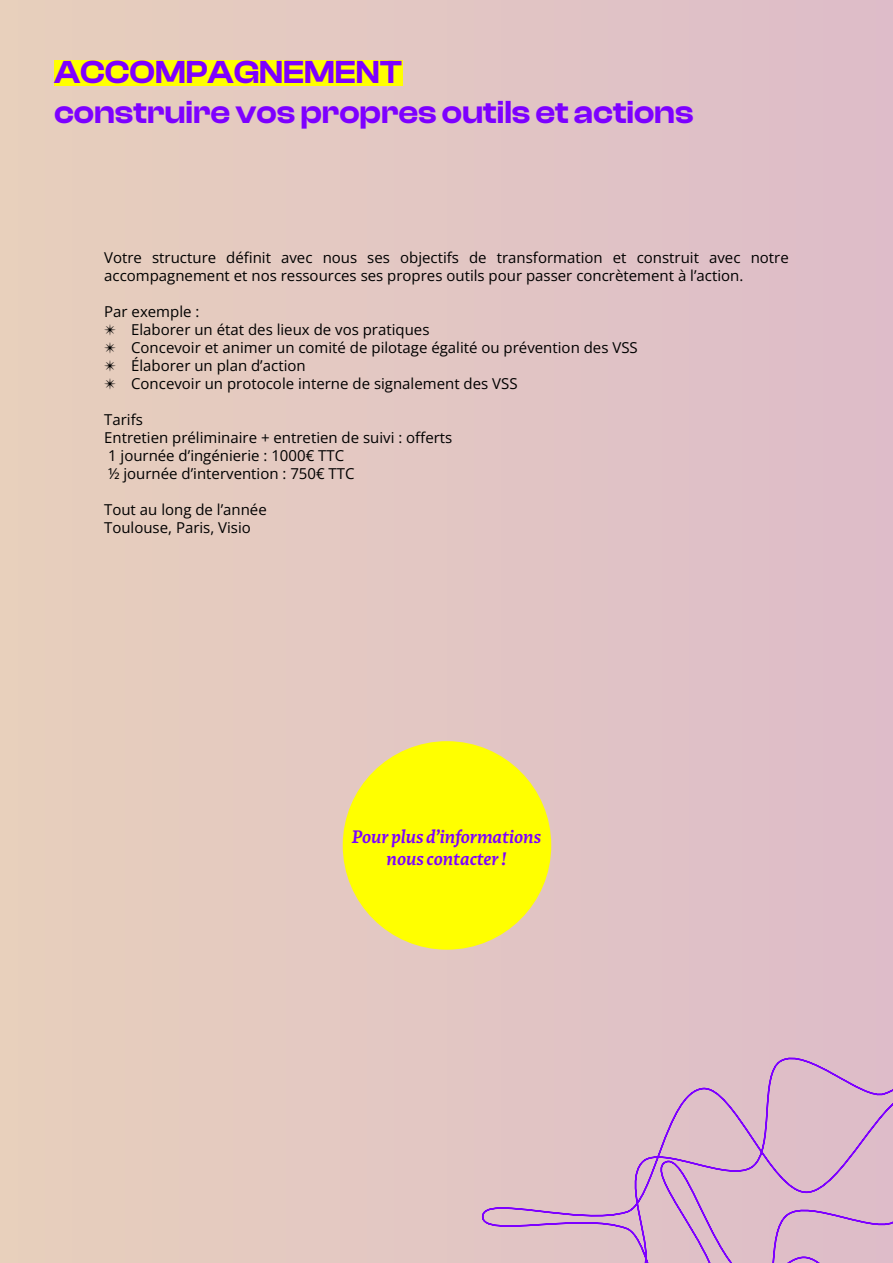
<style>
.page{position:relative;width:893px;height:1263px;background:#e3c7c3}
.page>*{position:absolute;margin:0;border:0;box-sizing:border-box;transform-origin:0 0}
.t1{font:700 33px/39.6px "Clash Display Variable";color:#7d00ff}
.t2{font:italic 600 18px/21.6px "Rowan";color:#7d00ff;text-align:center}
.t3{font:15px/18px "Open Sans";color:#000}
</style>
<div class="page">
<svg style="left:481px;top:1024px;width:412px;height:239px"></svg>
<div style="left:54px;top:60px;width:348px;height:26px;background:#ff0"></div>
<div style="left:343px;top:741px;width:208px;height:209px;background:#ff0;border-radius:50%"></div>
<h1 class="t1" style="left:54px;top:53px;width:641px">ACCOMPAGNEMENT<br>construire vos propres outils et actions</h1>
<p class="t3" style="left:104px;top:248px;width:686px">Votre structure définit avec nous ses objectifs de transformation et construit avec notre accompagnement et nos ressources ses propres outils pour passer concrètement à l’action.</p>
<p class="t3" style="left:104px;top:302px;width:535px">Par exemple :<br>✴ Elaborer un état des lieux de vos pratiques<br>✴ Concevoir et animer un comité de pilotage égalité ou prévention des VSS ✴ Élaborer un plan d’action<br>✴ Concevoir un protocole interne de signalement des VSS</p>
<p class="t3" style="left:104px;top:410px;width:350px">Tarifs<br>Entretien préliminaire + entretien de suivi : offerts<br>1 journée d’ingénierie : 1000€ TTC<br>½ journée d’intervention : 750€ TTC</p>
<p class="t3" style="left:104px;top:500px;width:164px">Tout au long de l’année<br>Toulouse, Paris, Visio</p>
<p class="t2" style="left:352px;top:826px;width:191px">Pour plus d’informations nous contacter !</p>
</div>
